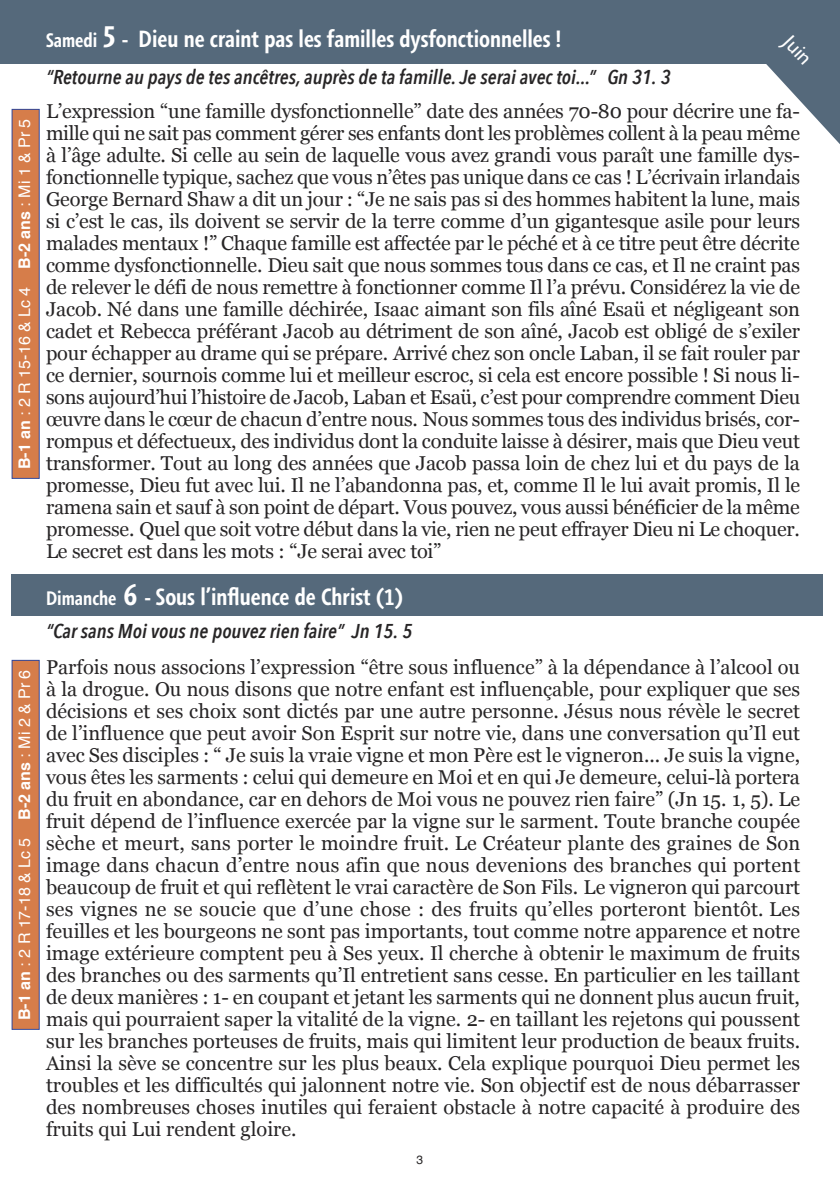
<style>
.page{position:relative;width:840px;height:1191px;background:#fff}
.page>*{position:absolute;margin:0;border:0;box-sizing:border-box;transform-origin:0 0}
.t1{font:700 condensed 24px "Agilita LT Std";color:#fff}
.t2{font:20px/22px "Georgia";letter-spacing:-.005em;color:#272526;text-align:justify}
.t3{font:italic 600 20px "Avenir Next Condensed";color:#272526}
.t4{font:20px "Agilita LT Std";color:#fff}
.t5{font:16px "Helvetica";color:#fff}
.t6{font:12px "Helvetica";color:#272526}
.s1{font-weight:700}
.s2{font-size:20px}
.s3{font-size:32px}
</style>
<div class="page">
<svg style="left:766px;top:64px;width:73px;height:79px"></svg>
<div style="left:0;top:0;width:839px;height:64px;background:#55697b"></div>
<div style="left:12px;top:575px;width:810px;height:41px;background:#55697b"></div>
<div style="left:13px;top:110px;width:26px;height:368px;background:#d67d4a"></div>
<div style="left:12px;top:109px;width:28px;height:370px;border:1px solid #33489a"></div>
<div style="left:13px;top:661px;width:26px;height:367px;background:#d67d4a"></div>
<div style="left:12px;top:660px;width:28px;height:369px;border:1px solid #33489a"></div>
<p class="t5" style="left:18px;top:469px;width:352px;rotate:-90deg"><span class="s1">B-1 an</span> : 2 R 15-16 &amp; Lc 4 <span class="s1">B-2 ans</span> : Mi 1 &amp; Pr 5</p>
<p class="t5" style="left:18px;top:1020px;width:352px;rotate:-90deg"><span class="s1">B-1 an</span> : 2 R 17-18 &amp; Lc 5 <span class="s1">B-2 ans</span> : Mi 2 &amp; Pr 6</p>
<p class="t1" style="left:46px;top:25px;width:516px"><span class="s2">Samedi</span> <span class="s3">5</span> - Dieu ne craint pas les familles dysfonctionnelles !</p>
<p class="t4" style="left:795px;top:31px;width:33px;rotate:47deg">Juin</p>
<p class="t3" style="left:46px;top:64px;width:625px">“Retourne au pays de tes ancêtres, auprès de ta famille. Je serai avec toi...” Gn 31. 3</p>
<p class="t2" style="left:46px;top:100px;width:755px">L’expression “une famille dysfonctionnelle” date des années 70-80 pour décrire une fa&shy;mille qui ne sait pas comment gérer ses enfants dont les problèmes collent à la peau même à l’âge adulte. Si celle au sein de laquelle vous avez grandi vous paraît une famille dys&shy;fonctionnelle typique, sachez que vous n’êtes pas unique dans ce cas ! L’écrivain irlandais George Bernard Shaw a dit un jour : “Je ne sais pas si des hommes habitent la lune, mais si c’est le cas, ils doivent se servir de la terre comme d’un gigantesque asile pour leurs malades mentaux !” Chaque famille est affectée par le péché et à ce titre peut être décrite comme dysfonctionnelle. Dieu sait que nous sommes tous dans ce cas, et Il ne craint pas de relever le défi de nous remettre à fonctionner comme Il l’a prévu. Considérez la vie de Jacob. Né dans une famille déchirée, Isaac aimant son fils aîné Esaü et négligeant son cadet et Rebecca préférant Jacob au détriment de son aîné, Jacob est obligé de s’exiler pour échapper au drame qui se prépare. Arrivé chez son oncle Laban, il se fait rouler par ce dernier, sournois comme lui et meilleur escroc, si cela est encore possible ! Si nous li&shy;sons aujourd’hui l’histoire de Jacob, Laban et Esaü, c’est pour comprendre comment Dieu œuvre dans le cœur de chacun d’entre nous. Nous sommes tous des individus brisés, cor&shy;rompus et défectueux, des individus dont la conduite laisse à désirer, mais que Dieu veut transformer. Tout au long des années que Jacob passa loin de chez lui et du pays de la promesse, Dieu fut avec lui. Il ne l’abandonna pas, et, comme Il le lui avait promis, Il le ramena sain et sauf à son point de départ. Vous pouvez, vous aussi bénéficier de la même promesse. Quel que soit votre début dans la vie, rien ne peut effrayer Dieu ni Le choquer.<br>Le secret est dans les mots : “Je serai avec toi”</p>
<p class="t1" style="left:46px;top:582px;width:358px"><span class="s2">Dimanche</span> <span class="s3">6</span> - Sous l’influence de Christ (1)</p>
<p class="t3" style="left:46px;top:618px;width:367px">“Car sans Moi vous ne pouvez rien faire” Jn 15. 5</p>
<p class="t2" style="left:46px;top:656px;width:755px">Parfois nous associons l’expression “être sous influence” à la dépendance à l’alcool ou à la drogue. Ou nous disons que notre enfant est influençable, pour expliquer que ses décisions et ses choix sont dictés par une autre personne. Jésus nous révèle le secret de l’influence que peut avoir Son Esprit sur notre vie, dans une conversation qu’Il eut avec Ses disciples : “ Je suis la vraie vigne et mon Père est le vigneron... Je suis la vigne, vous êtes les sarments : celui qui demeure en Moi et en qui Je demeure, celui-là portera du fruit en abondance, car en dehors de Moi vous ne pouvez rien faire” (Jn 15. 1, 5). Le fruit dépend de l’influence exercée par la vigne sur le sarment. Toute branche coupée sèche et meurt, sans porter le moindre fruit. Le Créateur plante des graines de Son image dans chacun d’entre nous afin que nous devenions des branches qui portent beaucoup de fruit et qui reflètent le vrai caractère de Son Fils. Le vigneron qui parcourt ses vignes ne se soucie que d’une chose : des fruits qu’elles porteront bientôt. Les feuilles et les bourgeons ne sont pas importants, tout comme notre apparence et notre image extérieure comptent peu à Ses yeux. Il cherche à obtenir le maximum de fruits des branches ou des sarments qu’Il entretient sans cesse. En particulier en les taillant de deux manières : 1- en coupant et jetant les sarments qui ne donnent plus aucun fruit, mais qui pourraient saper la vitalité de la vigne. 2- en taillant les rejetons qui poussent sur les branches porteuses de fruits, mais qui limitent leur production de beaux fruits.<br>Ainsi la sève se concentre sur les plus beaux. Cela explique pourquoi Dieu permet les troubles et les difficultés qui jalonnent notre vie. Son objectif est de nous débarrasser des nombreuses choses inutiles qui feraient obstacle à notre capacité à produire des fruits qui Lui rendent gloire.</p>
<p class="t6" style="left:416px;top:1155px;width:8px">3</p>
</div>
